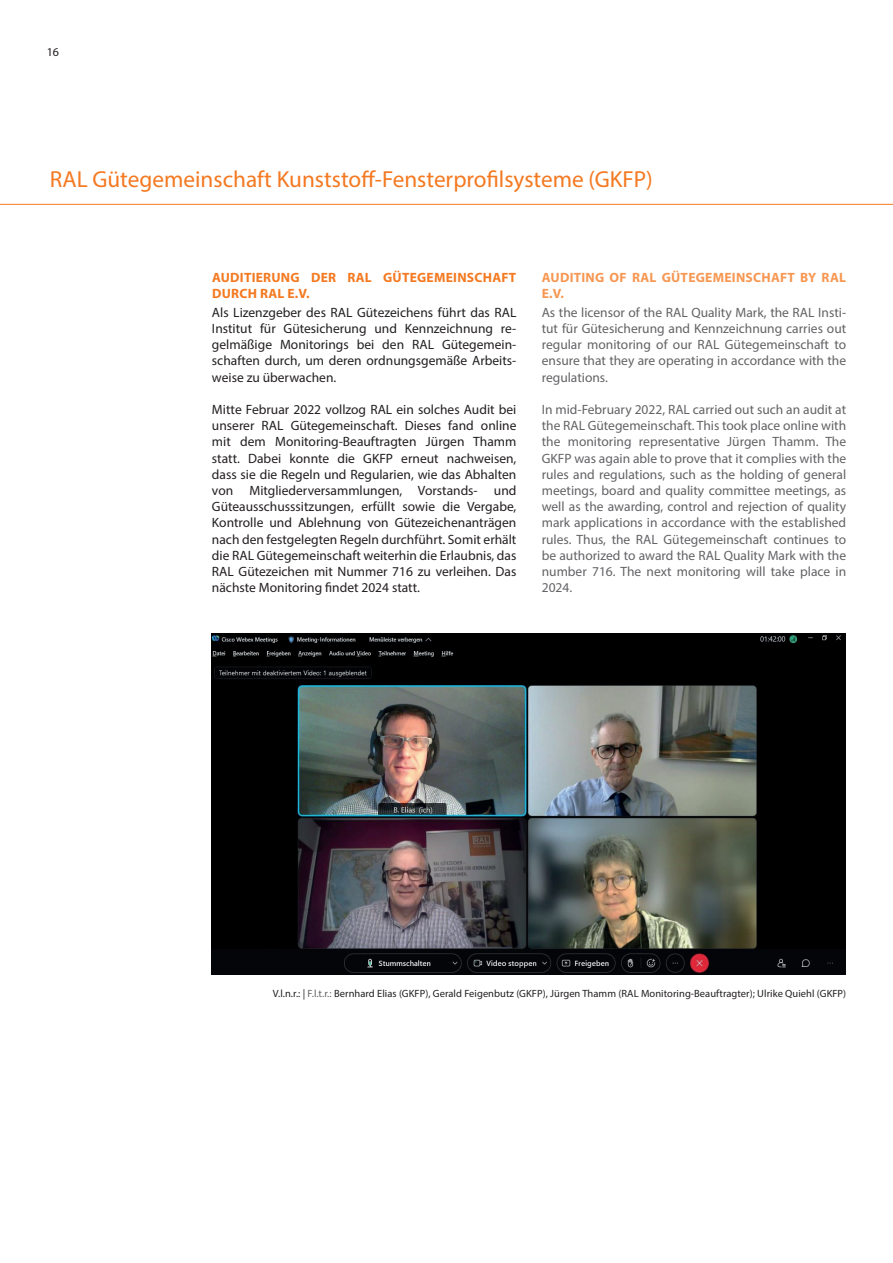
<style>
.page{position:relative;width:893px;height:1263px;background:#fff}
.page>*{position:absolute;margin:0;border:0;box-sizing:border-box;transform-origin:0 0}
.t1{font:23.25px "Myriad Pro";color:#f47921}
.t2{font:13.5px/16.2px "Myriad Pro";color:#231f20;text-align:justify}
.t3{font:13.5px/16.2px "Myriad Pro";color:#636366;text-align:justify}
.t4{font:700 13.5px/16.2px "Myriad Pro";letter-spacing:.02em;color:#f47921}
.t5{font:700 13.5px/16.2px "Myriad Pro";letter-spacing:.02em;color:#f79752}
.t6{font:12px "Myriad Pro";color:#231f20}
.t7{font:10.5px "Myriad Pro";letter-spacing:.005em;color:#231f20}
.s1{color:#636366}
</style>
<div class="page">
<hr style="left:0;top:204px;width:893px;height:1px;background:#f47921">
<img style="left:212px;top:634px;width:634px;height:340px">
<p class="t6" style="left:47px;top:44px;width:14px">16</p>
<h1 class="t1" style="left:50px;top:165px;width:604px">RAL Gütegemeinschaft Kunststoff-Fensterprofilsysteme (GKFP)</h1>
<p class="t4" style="left:212px;top:269px;width:306px">AUDITIERUNG DER RAL GÜTEGEMEINSCHAFT<br>DURCH RAL E.V.</p>
<p class="t2" style="left:212px;top:304px;width:306px">Als Lizenzgeber des RAL Gütezeichens führt das RAL Institut für Gütesicherung und Kennzeichnung re&shy;gelmäßige Monitorings bei den RAL Gütegemein&shy;schaften durch, um deren ordnungsgemäße Arbeits&shy;weise zu überwachen.</p>
<p class="t2" style="left:212px;top:401px;width:306px">Mitte Februar 2022 vollzog RAL ein solches Audit bei unserer RAL Gütegemeinschaft. Dieses fand online mit dem Monitoring-Beauftragten Jürgen Thamm statt. Dabei konnte die GKFP erneut nachweisen, dass sie die Regeln und Regularien, wie das Abhalten von Mitgliederversammlungen, Vorstands- und Güteausschusssitzungen, erfüllt sowie die Vergabe, Kontrolle und Ablehnung von Gütezeichenanträgen nach den festgelegten Regeln durchführt. Somit erhält die RAL Gütegemeinschaft weiterhin die Erlaubnis, das RAL Gütezeichen mit Nummer 716 zu verleihen. Das nächste Monitoring findet 2024 statt.</p>
<p class="t5" style="left:542px;top:269px;width:306px">AUDITING OF RAL GÜTEGEMEINSCHAFT BY RAL<br>E.V.</p>
<p class="t3" style="left:542px;top:304px;width:306px">As the licensor of the RAL Quality Mark, the RAL Insti&shy;tut für Gütesicherung and Kennzeichnung carries out regular monitoring of our RAL Gütegemeinschaft to ensure that they are operating in accordance with the regulations.</p>
<p class="t3" style="left:542px;top:401px;width:306px">In mid-February 2022, RAL carried out such an audit at the RAL Gütegemeinschaft. This took place online with the monitoring representative Jürgen Thamm. The GKFP was again able to prove that it complies with the rules and regulations, such as the holding of general meetings, board and quality committee meetings, as well as the awarding, control and rejection of quality mark applications in accordance with the established rules. Thus, the RAL Gütegemeinschaft continues to be authorized to award the RAL Quality Mark with the number 716. The next monitoring will take place in 2024.</p>
<p class="t7" style="left:273px;top:987px;width:575px">V.l.n.r.: | <span class="s1">F.l.t.r.:</span> Bernhard Elias (GKFP), Gerald Feigenbutz (GKFP), Jürgen Thamm (RAL Monitoring-Beauftragter); Ulrike Quiehl (GKFP)</p>
</div>
